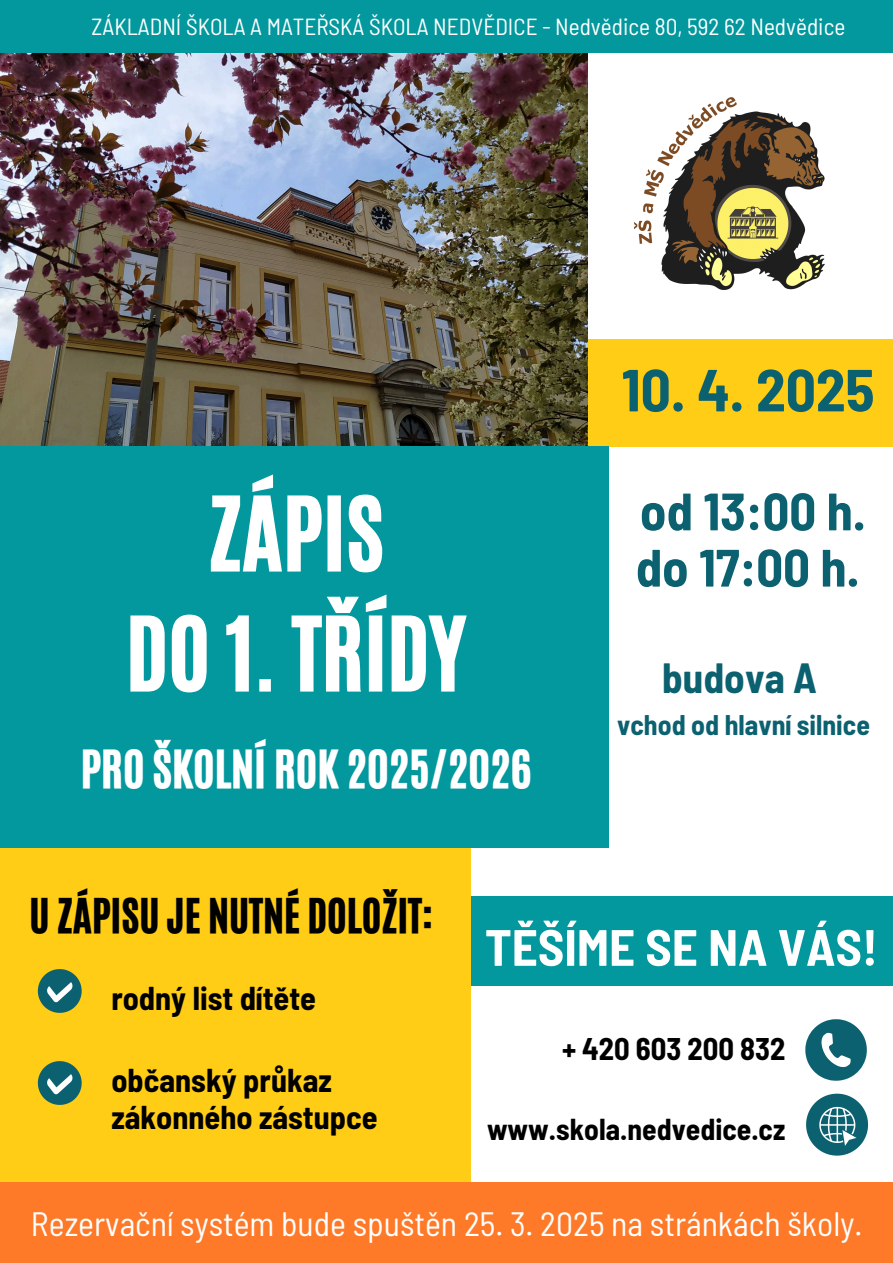
<style>
.page{position:relative;width:893px;height:1263px;background:#fff}
.page>*{position:absolute;margin:0;border:0;box-sizing:border-box;transform-origin:0 0}
.t1{font:86.1px/120px "CA Generated";color:#fff;text-align:center}
.t2{font:700 semi-condensed 59.25px "Barlow";color:#0c6170}
.t3{font:700 semi-condensed 52.5px/56.2px "Barlow";color:#0c6170}
.t4{font:700 semi-condensed 51px "Barlow";color:#fff}
.t5{font:44.25px "CA Generated";color:#fff}
.t6{font:700 semi-condensed 41.25px "Barlow";color:#0c6170}
.t7{font:40.35px "CA Generated";color:#000}
.t8{font:semi-condensed 33.75px "Barlow";color:#fff}
.t9{font:700 semi-condensed 32.25px/36.6px "Barlow";color:#000}
.t10{font:700 semi-condensed 30.6px "Barlow";color:#000}
.t11{font:700 semi-condensed 29.55px "Barlow";color:#000}
.t12{font:700 semi-condensed 27.75px "Barlow";color:#0c6170}
.t13{font:semi-condensed 23.25px "Barlow";color:#fff}
</style>
<div class="page">
<div style="left:430px;top:896px;width:463px;height:90px;background:#03989e"></div>
<div style="left:0;top:835px;width:470px;height:360px;background:#ffcc16"></div>
<div style="left:0;top:1183px;width:893px;height:80px;background:#ff7a28"></div>
<div style="left:562px;top:339px;width:331px;height:107px;background:#ffcc16"></div>
<img style="left:0;top:52px;width:587px;height:394px">
<div style="left:0;top:446px;width:608px;height:401px;background:#03989e"></div>
<svg style="left:38px;top:969px;width:44px;height:44px"></svg>
<svg style="left:805px;top:1019px;width:62px;height:61px"></svg>
<svg style="left:806px;top:1094px;width:62px;height:61px"></svg>
<svg style="left:38px;top:1061px;width:44px;height:44px"></svg>
<img style="left:634px;top:97px;width:191px;height:193px">
<div style="left:0;top:0;width:893px;height:52px;background:#03989e"></div>
<h5 class="t13" style="left:92px;top:11px;width:755px">ZÁKLADNÍ ŠKOLA A MATEŘSKÁ ŠKOLA NEDVĚDICE - Nedvědice 80, 592 62 Nedvědice</h5>
<p class="t1" style="left:126px;top:474px;width:341px">ZÁPIS<br>DO 1. TŘÍDY</p>
<p class="t5" style="left:81px;top:737px;width:452px">PRO ŠKOLNÍ ROK 2025/2026</p>
<h2 class="t2" style="left:621px;top:352px;width:254px">10. 4. 2025</h2>
<p class="t3" style="left:635px;top:481px;width:231px">od 13:00 h. do 17:00 h.</p>
<h6 class="t6" style="left:662px;top:651px;width:156px">budova A</h6>
<h6 class="t12" style="left:617px;top:707px;width:254px">vchod od hlavní silnice</h6>
<p class="t7" style="left:30px;top:887px;width:405px">U ZÁPISU JE NUTNÉ DOLOŽIT:</p>
<h5 class="t9" style="left:111px;top:979px;width:206px">rodný list dítěte</h5>
<h4 class="t9" style="left:111px;top:1061px;width:268px">občanský průkaz zákonného zástupce</h4>
<h1 class="t4" style="left:485px;top:915px;width:394px">TĚŠÍME SE NA VÁS!</h1>
<p class="t10" style="left:562px;top:1029px;width:225px">+ 420 603 200 832</p>
<p class="t11" style="left:487px;top:1111px;width:300px">www.skola.nedvedice.cz</p>
<p class="t8" style="left:31px;top:1202px;width:832px">Rezervační systém bude spuštěn 25. 3. 2025 na stránkách školy.</p>
</div>
